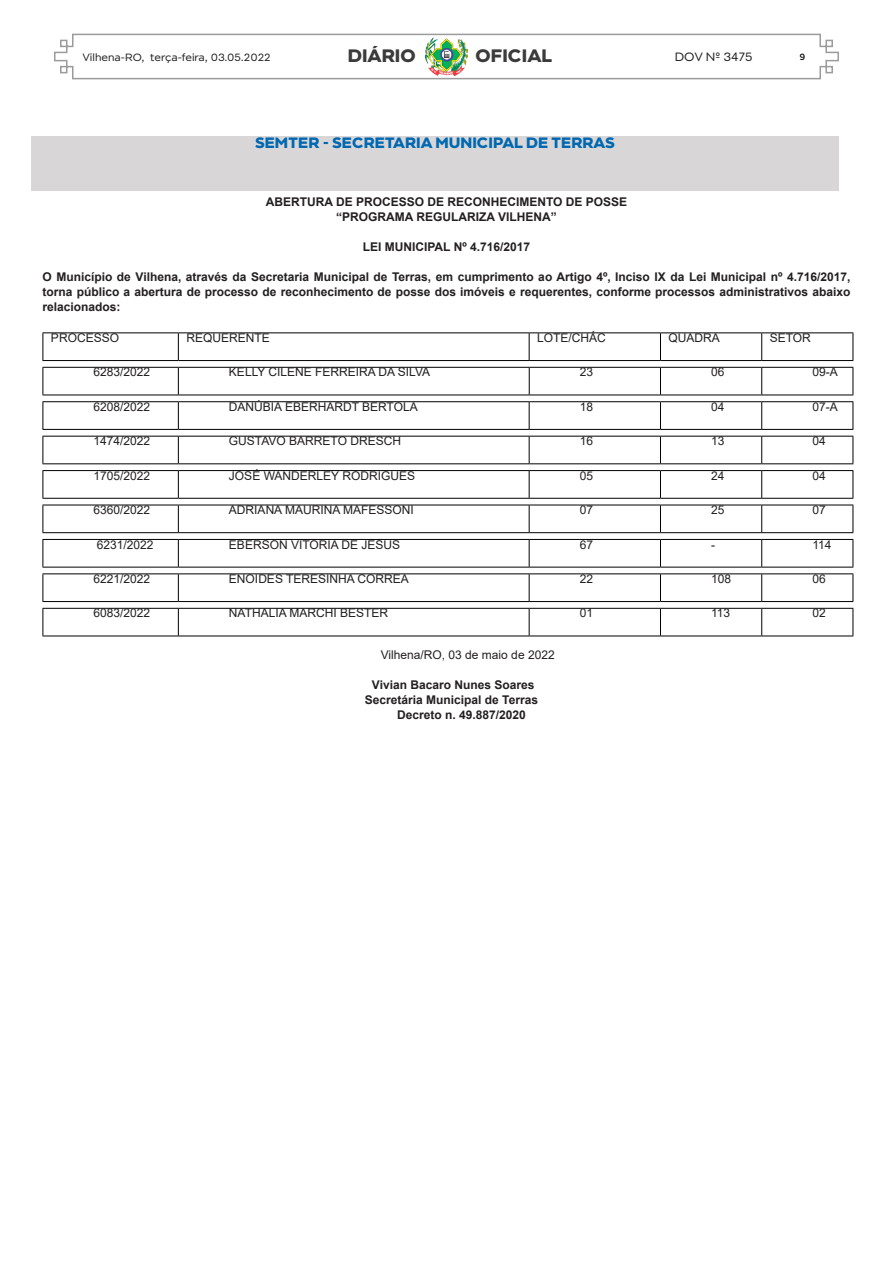
<style>
.page{position:relative;width:893px;height:1263px;background:#fff}
.page>*{position:absolute;margin:0;border:0;box-sizing:border-box;transform-origin:0 0}
.t1{font:700 18px "Modica";color:#3c3a3b}
.TÍTULO{font:700 15px "Modica";color:#0068b1}
.t2{font:700 12px/15px "Arial";color:#231f20;text-align:justify}
.t3{font:12px "Arial";color:#231f20}
.t4{font:12px "Modica";color:#231f20}
.t5{font:10.5px "Modica";color:#231f20}
.t6{font:500 9px "Modica";color:#000}
</style>
<div class="page">
<svg style="left:54px;top:33px;width:785px;height:47px"></svg>
<img style="left:425px;top:37px;width:42px;height:39px">
<div style="left:31px;top:136px;width:808px;height:54px;background:#d9d6d7"></div>
<hr style="left:43px;top:332px;width:135px;height:1px;background:#000">
<hr style="left:178px;top:332px;width:351px;height:1px;background:#000">
<hr style="left:529px;top:332px;width:131px;height:1px;background:#000">
<hr style="left:660px;top:332px;width:102px;height:1px;background:#000">
<hr style="left:762px;top:332px;width:91px;height:1px;background:#000">
<svg style="left:43px;top:333px;width:811px;height:28px"></svg>
<hr style="left:43px;top:395px;width:135px;height:1px;background:#000">
<hr style="left:178px;top:395px;width:351px;height:1px;background:#000">
<hr style="left:529px;top:395px;width:131px;height:1px;background:#000">
<hr style="left:660px;top:395px;width:102px;height:1px;background:#000">
<hr style="left:762px;top:395px;width:91px;height:1px;background:#000">
<svg style="left:43px;top:367px;width:811px;height:28px"></svg>
<hr style="left:43px;top:401px;width:135px;height:1px;background:#000">
<hr style="left:178px;top:401px;width:351px;height:1px;background:#000">
<hr style="left:529px;top:401px;width:131px;height:1px;background:#000">
<hr style="left:660px;top:401px;width:102px;height:1px;background:#000">
<hr style="left:762px;top:401px;width:91px;height:1px;background:#000">
<hr style="left:43px;top:429px;width:135px;height:1px;background:#000">
<hr style="left:178px;top:429px;width:351px;height:1px;background:#000">
<hr style="left:529px;top:429px;width:131px;height:1px;background:#000">
<hr style="left:660px;top:429px;width:102px;height:1px;background:#000">
<hr style="left:762px;top:429px;width:91px;height:1px;background:#000">
<svg style="left:43px;top:402px;width:811px;height:27px"></svg>
<svg style="left:43px;top:436px;width:811px;height:28px"></svg>
<hr style="left:43px;top:470px;width:135px;height:1px;background:#000">
<hr style="left:178px;top:470px;width:351px;height:1px;background:#000">
<hr style="left:529px;top:470px;width:131px;height:1px;background:#000">
<hr style="left:660px;top:470px;width:102px;height:1px;background:#000">
<hr style="left:762px;top:470px;width:91px;height:1px;background:#000">
<hr style="left:43px;top:498px;width:135px;height:1px;background:#000">
<hr style="left:178px;top:498px;width:351px;height:1px;background:#000">
<hr style="left:529px;top:498px;width:131px;height:1px;background:#000">
<hr style="left:660px;top:498px;width:102px;height:1px;background:#000">
<hr style="left:762px;top:498px;width:91px;height:1px;background:#000">
<svg style="left:43px;top:471px;width:811px;height:27px"></svg>
<svg style="left:43px;top:505px;width:811px;height:28px"></svg>
<hr style="left:43px;top:567px;width:135px;height:1px;background:#000">
<hr style="left:178px;top:567px;width:351px;height:1px;background:#000">
<hr style="left:529px;top:567px;width:131px;height:1px;background:#000">
<hr style="left:660px;top:567px;width:102px;height:1px;background:#000">
<hr style="left:762px;top:567px;width:91px;height:1px;background:#000">
<svg style="left:43px;top:539px;width:811px;height:28px"></svg>
<hr style="left:43px;top:573px;width:135px;height:1px;background:#000">
<hr style="left:178px;top:573px;width:351px;height:1px;background:#000">
<hr style="left:529px;top:573px;width:131px;height:1px;background:#000">
<hr style="left:660px;top:573px;width:102px;height:1px;background:#000">
<hr style="left:762px;top:573px;width:91px;height:1px;background:#000">
<hr style="left:43px;top:601px;width:135px;height:1px;background:#000">
<hr style="left:178px;top:601px;width:351px;height:1px;background:#000">
<hr style="left:529px;top:601px;width:131px;height:1px;background:#000">
<hr style="left:660px;top:601px;width:102px;height:1px;background:#000">
<hr style="left:762px;top:601px;width:91px;height:1px;background:#000">
<svg style="left:43px;top:574px;width:811px;height:27px"></svg>
<hr style="left:43px;top:636px;width:135px;height:1px;background:#000">
<hr style="left:178px;top:636px;width:351px;height:1px;background:#000">
<hr style="left:529px;top:636px;width:131px;height:1px;background:#000">
<hr style="left:660px;top:636px;width:102px;height:1px;background:#000">
<hr style="left:762px;top:636px;width:91px;height:1px;background:#000">
<svg style="left:43px;top:608px;width:811px;height:28px"></svg>
<p class="t5" style="left:82px;top:51px;width:190px">Vilhena-RO, terça-feira, 03.05.2022</p>
<h1 class="t1" style="left:348px;top:44px;width:69px">DIÁRIO</h1>
<h1 class="t1" style="left:476px;top:44px;width:78px">OFICIAL</h1>
<p class="t4" style="left:675px;top:50px;width:79px">DOV Nº 3475</p>
<p class="t6" style="left:799px;top:51px;width:7px">9</p>
<p class="TÍTULO" style="left:255px;top:133px;width:45px">SEMTER</p>
<p class="TÍTULO" style="left:323px;top:133px;width:293px">- SECRETARIA MUNICIPAL DE TERRAS</p>
<p class="t2" style="left:266px;top:195px;width:363px">ABERTURA DE PROCESSO DE RECONHECIMENTO DE POSSE</p>
<p class="t2" style="left:336px;top:210px;width:222px">“PROGRAMA REGULARIZA VILHENA”</p>
<p class="t2" style="left:363px;top:240px;width:169px">LEI MUNICIPAL Nº 4.716/2017</p>
<p class="t2" style="left:43px;top:270px;width:809px">O Município de Vilhena, através da Secretaria Municipal de Terras, em cumprimento ao Artigo 4º, Inciso IX da Lei Municipal nº 4.716/2017, torna público a abertura de processo de reconhecimento de posse dos imóveis e requerentes, conforme processos administrativos abaixo relacionados:</p>
<p class="t3" style="left:51px;top:329px;width:70px">PROCESSO</p>
<p class="t3" style="left:186px;top:329px;width:85px">REQUERENTE</p>
<p class="t3" style="left:537px;top:329px;width:70px">LOTE/CHÁC</p>
<p class="t3" style="left:669px;top:329px;width:53px">QUADRA</p>
<p class="t3" style="left:770px;top:329px;width:43px">SETOR</p>
<p class="t3" style="left:94px;top:364px;width:58px">6283/2022</p>
<p class="t3" style="left:229px;top:364px;width:203px">KELLY CILENE FERREIRA DA SILVA</p>
<p class="t3" style="left:580px;top:364px;width:15px">23</p>
<p class="t3" style="left:711px;top:364px;width:15px">06</p>
<p class="t3" style="left:812px;top:364px;width:27px">09-A</p>
<p class="t3" style="left:94px;top:398px;width:58px">6208/2022</p>
<p class="t3" style="left:229px;top:398px;width:190px">DANÚBIA EBERHARDT BERTOLA</p>
<p class="t3" style="left:580px;top:398px;width:15px">18</p>
<p class="t3" style="left:711px;top:398px;width:15px">04</p>
<p class="t3" style="left:812px;top:398px;width:27px">07-A</p>
<p class="t3" style="left:94px;top:433px;width:58px">1474/2022</p>
<p class="t3" style="left:229px;top:433px;width:174px">GUSTAVO BARRETO DRESCH</p>
<p class="t3" style="left:580px;top:433px;width:15px">16</p>
<p class="t3" style="left:711px;top:433px;width:15px">13</p>
<p class="t3" style="left:812px;top:433px;width:15px">04</p>
<p class="t3" style="left:94px;top:467px;width:58px">1705/2022</p>
<p class="t3" style="left:229px;top:467px;width:188px">JOSÉ WANDERLEY RODRIGUES</p>
<p class="t3" style="left:580px;top:467px;width:15px">05</p>
<p class="t3" style="left:711px;top:467px;width:15px">24</p>
<p class="t3" style="left:812px;top:467px;width:15px">04</p>
<p class="t3" style="left:94px;top:502px;width:58px">6360/2022</p>
<p class="t3" style="left:229px;top:502px;width:186px">ADRIANA MAURINA MAFESSONI</p>
<p class="t3" style="left:580px;top:502px;width:15px">07</p>
<p class="t3" style="left:711px;top:502px;width:15px">25</p>
<p class="t3" style="left:812px;top:502px;width:15px">07</p>
<p class="t3" style="left:97px;top:536px;width:58px">6231/2022</p>
<p class="t3" style="left:229px;top:536px;width:173px">EBERSON VITORIA DE JESUS</p>
<p class="t3" style="left:580px;top:536px;width:15px">67</p>
<p class="t3" style="left:711px;top:536px;width:5px">-</p>
<p class="t3" style="left:812px;top:536px;width:21px">114</p>
<p class="t3" style="left:94px;top:570px;width:58px">6221/2022</p>
<p class="t3" style="left:229px;top:570px;width:181px">ENOIDES TERESINHA CORREA</p>
<p class="t3" style="left:580px;top:570px;width:15px">22</p>
<p class="t3" style="left:711px;top:570px;width:22px">108</p>
<p class="t3" style="left:812px;top:570px;width:15px">06</p>
<p class="t3" style="left:94px;top:605px;width:58px">6083/2022</p>
<p class="t3" style="left:229px;top:605px;width:161px">NATHALIA MARCHI BESTER</p>
<p class="t3" style="left:580px;top:605px;width:15px">01</p>
<p class="t3" style="left:711px;top:605px;width:21px">113</p>
<p class="t3" style="left:812px;top:605px;width:15px">02</p>
<p class="t3" style="left:381px;top:647px;width:175px">Vilhena/RO, 03 de maio de 2022</p>
<p class="t2" style="left:372px;top:677px;width:164px">Vivian Bacaro Nunes Soares</p>
<p class="t2" style="left:365px;top:692px;width:175px">Secretária Municipal de Terras</p>
<p class="t2" style="left:397px;top:707px;width:130px">Decreto n. 49.887/2020</p>
</div>
